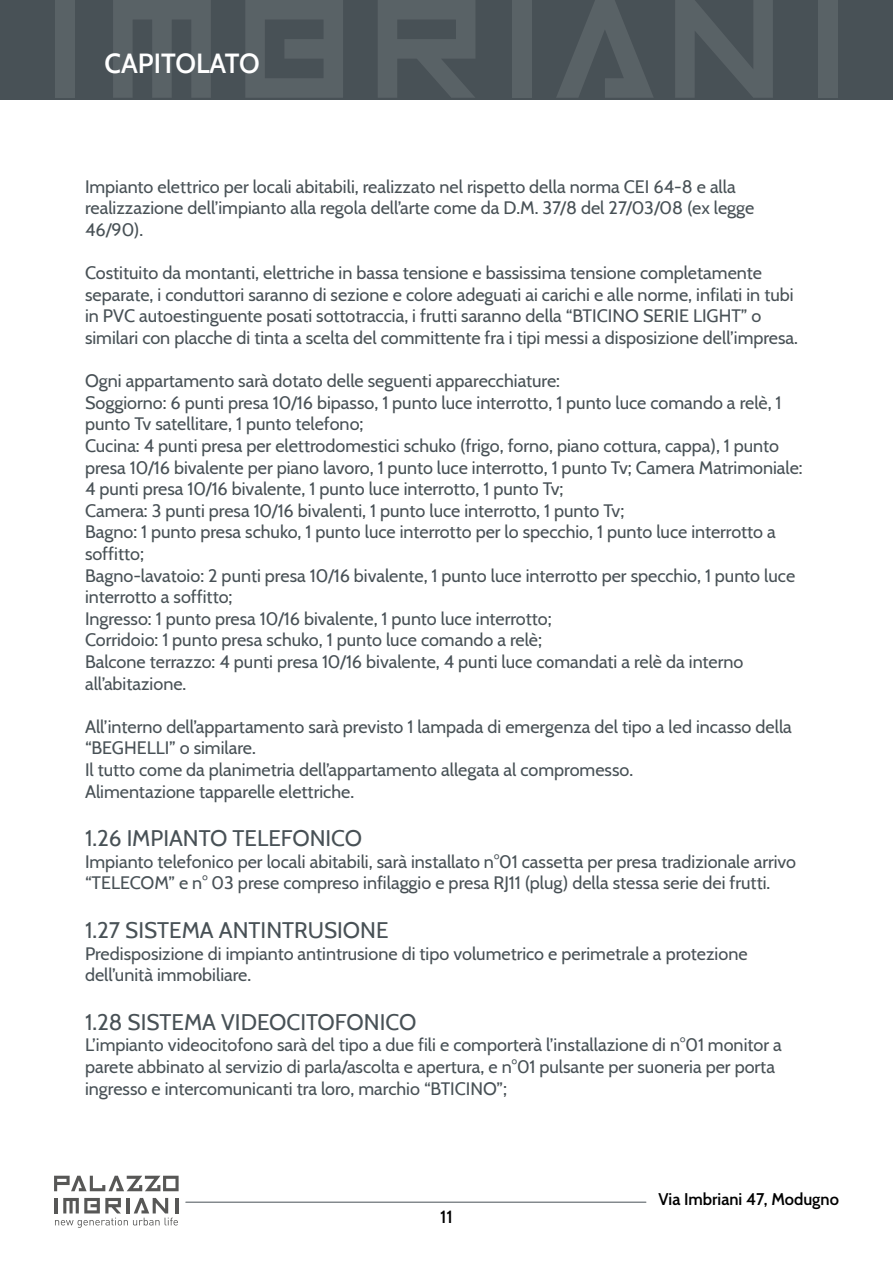
<style>
.page{position:relative;width:893px;height:1263px;background:#fff}
.page>*{position:absolute;margin:0;border:0;box-sizing:border-box;transform-origin:0 0}
.t1{font:600 27px "Cabin";color:#fff}
.t2{font:22.5px "Cabin";color:#485156}
.t3{font:18px/21.6px "Cabin";color:#485156}
.t4{font:500 18px "Cabin";color:#000}
.t5{font:600 16.5px "Cabin";color:#000}
</style>
<div class="page">
<hr style="left:186px;top:1202px;width:460px;height:1px;background:#485156">
<div style="left:0;top:0;width:893px;height:100px;background:#485156"></div>
<div style="left:55px;top:0;width:19px;height:98px;background:#596266"></div>
<svg style="left:113px;top:0;width:98px;height:98px"></svg>
<svg style="left:245px;top:0;width:98px;height:98px"></svg>
<svg style="left:378px;top:0;width:97px;height:98px"></svg>
<div style="left:512px;top:0;width:20px;height:98px;background:#596266"></div>
<svg style="left:556px;top:0;width:97px;height:98px"></svg>
<svg style="left:675px;top:0;width:98px;height:98px"></svg>
<div style="left:819px;top:0;width:19px;height:98px;background:#596266"></div>
<svg style="left:54px;top:1176px;width:125px;height:15px"></svg>
<hr style="left:54px;top:1198px;width:3px;height:15px;background:#575756">
<svg style="left:55px;top:1198px;width:123px;height:30px"></svg>
<hr style="left:175px;top:1198px;width:4px;height:15px;background:#575756">
<h1 class="t1" style="left:105px;top:42px;width:157px">CAPITOLATO</h1>
<p class="t3" style="left:85px;top:174px;width:671px">Impianto elettrico per locali abitabili, realizzato nel rispetto della norma CEI 64-8 e alla realizzazione dell’impianto alla regola dell’arte come da D.M. 37/8 del 27/03/08 (ex legge<br>46/90).</p>
<p class="t3" style="left:85px;top:261px;width:714px">Costituito da montanti, elettriche in bassa tensione e bassissima tensione completamente separate, i conduttori saranno di sezione e colore adeguati ai carichi e alle norme, infilati in tubi in PVC autoestinguente posati sottotraccia, i frutti saranno della “BTICINO SERIE LIGHT” o similari con placche di tinta a scelta del committente fra i tipi messi a disposizione dell’impresa.</p>
<p class="t3" style="left:85px;top:369px;width:719px">Ogni appartamento sarà dotato delle seguenti apparecchiature:<br>Soggiorno: 6 punti presa 10/16 bipasso, 1 punto luce interrotto, 1 punto luce comando a relè, 1 punto Tv satellitare, 1 punto telefono;<br>Cucina: 4 punti presa per elettrodomestici schuko (frigo, forno, piano cottura, cappa), 1 punto presa 10/16 bivalente per piano lavoro, 1 punto luce interrotto, 1 punto Tv; Camera Matrimoniale:<br>4 punti presa 10/16 bivalente, 1 punto luce interrotto, 1 punto Tv;<br>Camera: 3 punti presa 10/16 bivalenti, 1 punto luce interrotto, 1 punto Tv;<br>Bagno: 1 punto presa schuko, 1 punto luce interrotto per lo specchio, 1 punto luce interrotto a soffitto;<br>Bagno-lavatoio: 2 punti presa 10/16 bivalente, 1 punto luce interrotto per specchio, 1 punto luce interrotto a soffitto;<br>Ingresso: 1 punto presa 10/16 bivalente, 1 punto luce interrotto;<br>Corridoio: 1 punto presa schuko, 1 punto luce comando a relè;<br>Balcone terrazzo: 4 punti presa 10/16 bivalente, 4 punti luce comandati a relè da interno all’abitazione.</p>
<p class="t3" style="left:85px;top:714px;width:708px">All’interno dell’appartamento sarà previsto 1 lampada di emergenza del tipo a led incasso della “BEGHELLI” o similare.<br>Il tutto come da planimetria dell’appartamento allegata al compromesso.<br>Alimentazione tapparelle elettriche.</p>
<p class="t2" style="left:85px;top:820px;width:279px">1.26 IMPIANTO TELEFONICO</p>
<p class="t3" style="left:85px;top:849px;width:713px">Impianto telefonico per locali abitabili, sarà installato n°01 cassetta per presa tradizionale arrivo “TELECOM” e n° 03 prese compreso infilaggio e presa RJ11 (plug) della stessa serie dei frutti.</p>
<p class="t2" style="left:85px;top:912px;width:305px">1.27 SISTEMA ANTINTRUSIONE</p>
<p class="t3" style="left:85px;top:941px;width:664px">Predisposizione di impianto antintrusione di tipo volumetrico e perimetrale a protezione dell’unità immobiliare.</p>
<p class="t2" style="left:85px;top:1004px;width:333px">1.28 SISTEMA VIDEOCITOFONICO</p>
<p class="t3" style="left:85px;top:1033px;width:698px">L’impianto videocitofono sarà del tipo a due fili e comporterà l’installazione di n°01 monitor a parete abbinato al servizio di parla/ascolta e apertura, e n°01 pulsante per suoneria per porta ingresso e intercomunicanti tra loro, marchio “BTICINO”;</p>
<p class="t4" style="left:440px;top:1202px;width:14px">11</p>
<p class="t5" style="left:658px;top:1187px;width:182px">Via Imbriani 47, Modugno</p>
</div>
